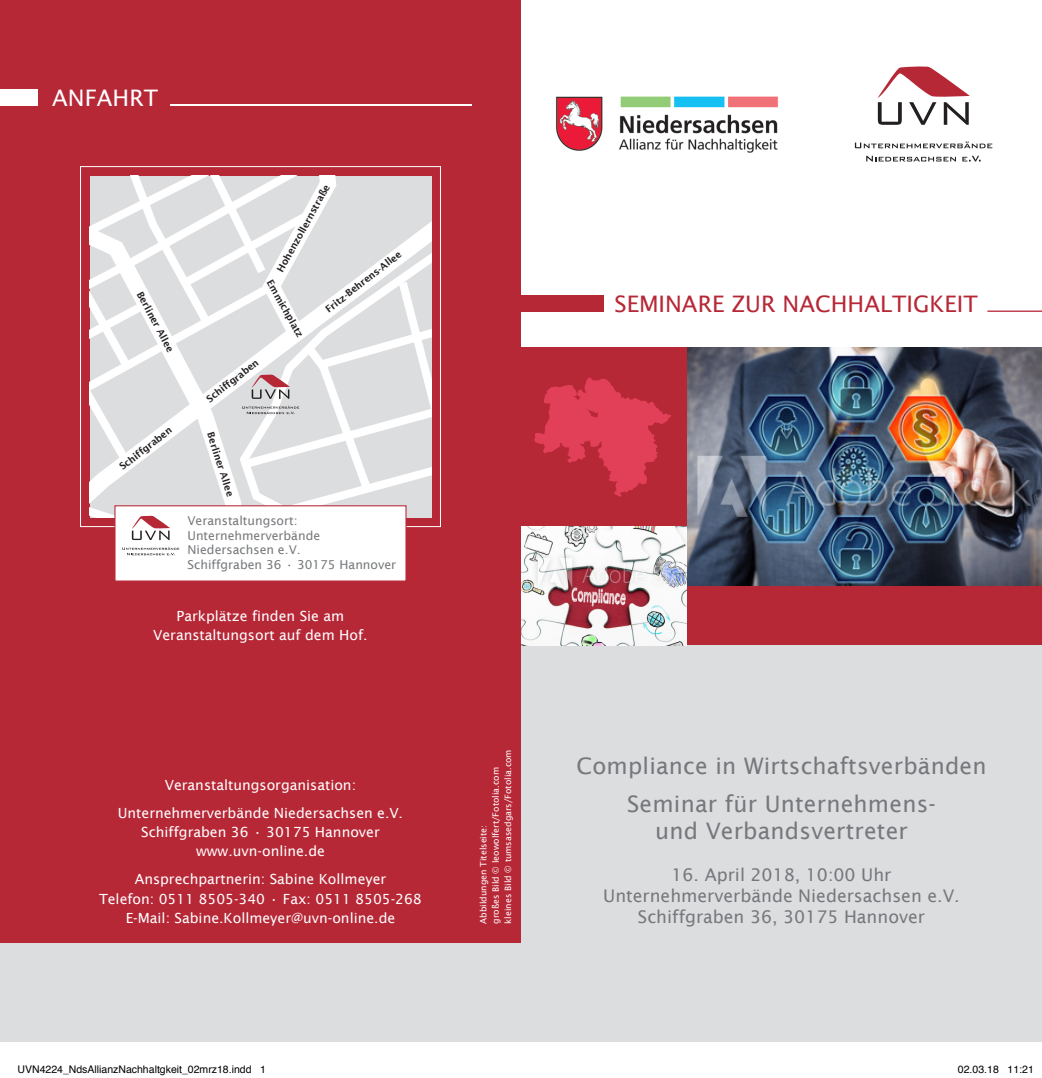
<style>
.page{position:relative;width:1042px;height:1078px;background:#fff}
.page>*{position:absolute;margin:0;border:0;box-sizing:border-box;transform-origin:0 0}
.t1{font:22.75px/37.3px "Lucida Sans";letter-spacing:.01em;color:#76787b;text-align:center}
.t2{font:22.75px "Lucida Sans";color:#b72837}
.t3{font:22.75px "Lucida Sans";color:#fff}
.t4{font:17.5px/21px "Lucida Sans";color:#76787b;text-align:center}
.t5{font:14px/19.2px "Lucida Sans";color:#fff;text-align:center}
.t6{font:12.25px/14.7px "Lucida Sans";color:#76787b}
.t7{font:10.5px "Helvetica";color:#000}
.t8{font:600 9.62px "Lucida Sans";color:#231f20}
.t9{font:8.75px/12.2px "Lucida Sans";color:#fff}
</style>
<div class="page">
<div style="left:0;top:597px;width:1042px;height:445px;background:#dcdddf"></div>
<div style="left:0;top:0;width:521px;height:943px;background:#b72837"></div>
<div style="left:686px;top:585px;width:356px;height:60px;background:#b72837"></div>
<div style="left:460px;top:295px;width:143px;height:17px;background:#b72837"></div>
<div style="left:0;top:89px;width:37px;height:17px;background:#fff"></div>
<hr style="left:170px;top:104px;width:301px;height:2px;background:#fff">
<hr style="left:987px;top:310px;width:55px;height:2px;background:#b72837">
<svg style="left:877px;top:66px;width:93px;height:59px"></svg>
<svg style="left:855px;top:141px;width:137px;height:7px"></svg>
<svg style="left:866px;top:156px;width:90px;height:5px"></svg>
<svg style="left:962px;top:156px;width:18px;height:5px"></svg>
<img style="left:686px;top:347px;width:356px;height:239px">
<div style="left:506px;top:347px;width:180px;height:180px;background:#b72837"></div>
<svg style="left:534px;top:377px;width:137px;height:120px"></svg>
<img style="left:521px;top:526px;width:165px;height:119px">
<img style="left:556px;top:97px;width:223px;height:56px">
<div style="left:114px;top:505px;width:292px;height:76px;background:#fff"></div>
<svg style="left:122px;top:547px;width:57px;height:8px"></svg>
<svg style="left:90px;top:176px;width:341px;height:364px;background:#e6e5e7"></svg>
<h1 class="t3" style="left:52px;top:84px;width:107px">ANFAHRT</h1>
<p class="t8" style="left:275px;top:268px;width:100px;rotate:-61deg">Hohenzollernstraße</p>
<p class="t8" style="left:323px;top:306px;width:95px;rotate:-38deg">Fritz-Behrens-Allee</p>
<p class="t8" style="left:144px;top:289px;width:68px;rotate:62deg">Berliner Allee</p>
<p class="t8" style="left:274px;top:278px;width:66px;rotate:60deg">Emmichplatz</p>
<p class="t8" style="left:117px;top:463px;width:65px;rotate:-38deg">Schiffgraben</p>
<p class="t8" style="left:204px;top:396px;width:65px;rotate:-38deg">Schiffgraben</p>
<p class="t8" style="left:215px;top:430px;width:68px;rotate:72deg">Berliner Allee</p>
<p class="t6" style="left:188px;top:513px;width:210px">Veranstaltungsort:<br>Unternehmerverbände<br>Niedersachsen e.V.<br>Schiffgraben 36 • 30175 Hannover</p>
<p class="t5" style="left:153px;top:606px;width:216px">Parkplätze finden Sie am<br>Veranstaltungsort auf dem Hof.</p>
<p class="t5" style="left:118px;top:771px;width:287px;line-height:28px">Veranstaltungsorganisation:<br>Unternehmerverbände Niedersachsen e.V.</p>
<p class="t5" style="left:141px;top:822px;width:240px">Schiffgraben 36 • 30175 Hannover www.uvn-online.de</p>
<p class="t5" style="left:99px;top:870px;width:324px">Ansprechpartnerin: Sabine Kollmeyer<br>Telefon: 0511 8505-340 • Fax: 0511 8505-268<br>E-Mail: Sabine.Kollmeyer@uvn-online.de</p>
<p class="t9" style="left:477px;top:923px;width:176px;rotate:-90deg">Abbildungen Titelseite:<br>großes Bild © leowolfert/Fotolia.com kleines Bild © tumsasedgars/Fotolia.com</p>
<h1 class="t2" style="left:614px;top:291px;width:365px">SEMINARE ZUR NACHHALTIGKEIT</h1>
<h1 class="t1" style="left:576px;top:747px;width:412px">Compliance in Wirtschaftsverbänden<br>Seminar für Unternehmens-</h1>
<h1 class="t1" style="left:655px;top:812px;width:254px">und Verbandsvertreter</h1>
<p class="t4" style="left:603px;top:864px;width:358px">16. April 2018, 10:00 Uhr<br>Unternehmerverbände Niedersachsen e.V.</p>
<p class="t4" style="left:638px;top:906px;width:289px">Schiffgraben 36, 30175 Hannover</p>
<p class="t7" style="left:18px;top:1061px;width:250px">UVN4224_NdsAllianzNachhaltgkeit_02mrz18.indd 1</p>
<p class="t7" style="left:958px;top:1061px;width:77px">02.03.18 11:21</p>
</div>
